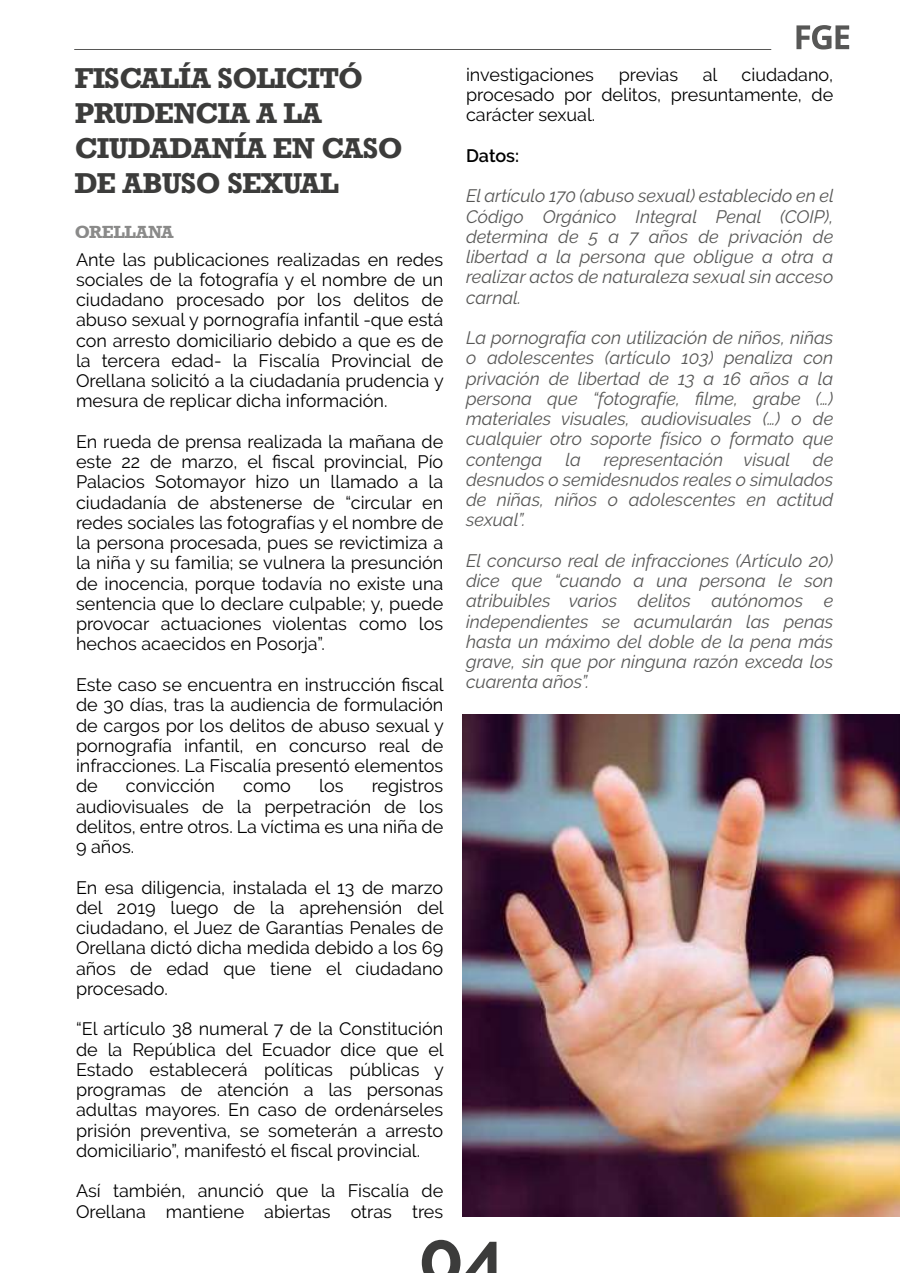
<style>
.page{position:relative;width:900px;height:1273px;background:#fff}
.page>*{position:absolute;margin:0;border:0;box-sizing:border-box;transform-origin:0 0}
.t1{font:700 75px "Raleway";color:#3c3c3b}
.t2{font:700 27px/35.2px "Rockwell";letter-spacing:-.015em;color:#3c3c3b}
.t3{font:18px/20.2px "Raleway";color:#000;text-align:justify}
.t4{font:italic 18px/20.2px "Raleway";color:#575756;text-align:justify}
.t5{font:600 18px "Raleway";color:#000}
.t6{font:700 16.5px "Rockwell";letter-spacing:-.015em;color:#3c3c3b}
</style>
<div class="page">
<hr style="left:74px;top:49px;width:697px;height:1px;background:#575756">
<svg style="left:797px;top:25px;width:52px;height:24px"></svg>
<img style="left:462px;top:714px;width:438px;height:502px">
<h2 class="t2" style="left:75px;top:60px;width:330px">FISCALÍA SOLICITÓ<br>PRUDENCIA A LA<br>CIUDADANÍA EN CASO<br>DE ABUSO SEXUAL</h2>
<p class="t6" style="left:74px;top:221px;width:101px">ORELLANA</p>
<p class="t3" style="left:76px;top:249px;width:369px">Ante las publicaciones realizadas en redes sociales de la fotografía y el nombre de un ciudadano procesado por los delitos de abuso sexual y pornografía infantil -que está con arresto domiciliario debido a que es de la tercera edad- la Fiscalía Provincial de Orellana solicitó a la ciudadanía prudencia y mesura de replicar dicha información.</p>
<p class="t3" style="left:76px;top:431px;width:369px">En rueda de prensa realizada la mañana de este 22 de marzo, el fiscal provincial, Pío Palacios Sotomayor hizo un llamado a la ciudadanía de abstenerse de “circular en redes sociales las fotografías y el nombre de la persona procesada, pues se revictimiza a la niña y su familia; se vulnera la presunción de inocencia, porque todavía no existe una sentencia que lo declare culpable; y, puede provocar actuaciones violentas como los hechos acaecidos en Posorja”.</p>
<p class="t3" style="left:76px;top:674px;width:369px">Este caso se encuentra en instrucción fiscal de 30 días, tras la audiencia de formulación de cargos por los delitos de abuso sexual y pornografía infantil, en concurso real de infracciones. La Fiscalía presentó elementos de</p>
<p class="t3" style="left:76px;top:776px;width:369px;text-indent:296px">registros audiovisuales de la perpetración de los delitos, entre otros. La víctima es una niña de 9 años.</p>
<p class="t3" style="left:76px;top:877px;width:369px">En esa diligencia, instalada el 13 de marzo del 2019 luego de la aprehensión del ciudadano, el Juez de Garantías Penales de Orellana dictó dicha medida debido a los 69 años de edad que tiene el ciudadano procesado.</p>
<p class="t3" style="left:76px;top:1019px;width:369px">“El artículo 38 numeral 7 de la Constitución de la República del Ecuador dice que el Estado establecerá políticas públicas y programas de atención a las personas adultas mayores. En caso de ordenárseles prisión preventiva, se someterán a arresto domiciliario”, manifestó el fiscal provincial.</p>
<p class="t3" style="left:76px;top:1181px;width:369px">Así también, anunció que la Fiscalía de<br>Orellana mantiene abiertas otras tres</p>
<p class="t3" style="left:126px;top:776px;width:91px">convicción</p>
<p class="t3" style="left:243px;top:776px;width:49px">como</p>
<p class="t3" style="left:319px;top:776px;width:26px">los</p>
<p class="t3" style="left:466px;top:64px;width:369px;text-indent:276px">ciudadano, procesado por delitos, presuntamente, de carácter sexual.</p>
<p class="t5" style="left:466px;top:145px;width:55px">Datos:</p>
<p class="t4" style="left:466px;top:186px;width:369px">El artículo 170 (abuso sexual) establecido en el Código Orgánico Integral Penal (COIP), determina de 5 a 7 años de privación de libertad a la persona que obligue a otra a realizar actos de naturaleza sexual sin acceso carnal.</p>
<p class="t4" style="left:466px;top:328px;width:369px">La pornografía con utilización de niños, niñas o adolescentes (artículo 103) penaliza con privación de libertad de 13 a 16 años a la persona que “fotografíe, filme, grabe (…) materiales visuales, audiovisuales (…) o de cualquier otro soporte físico o formato que contenga</p>
<p class="t3" style="left:466px;top:64px;width:130px">investigaciones</p>
<p class="t3" style="left:619px;top:64px;width:61px">previas</p>
<p class="t3" style="left:703px;top:64px;width:16px">al</p>
<p class="t4" style="left:466px;top:449px;width:369px;text-indent:347px">de desnudos o semidesnudos reales o simulados de niñas, niños o adolescentes en actitud sexual”.</p>
<p class="t4" style="left:466px;top:550px;width:369px">El concurso real de infracciones (Artículo 20) dice que “cuando a una persona le son atribuibles varios delitos autónomos e independientes se acumularán las penas hasta un máximo del doble de la pena más grave, sin que por ninguna razón exceda los cuarenta años”.</p>
<p class="t4" style="left:565px;top:449px;width:17px">la</p>
<p class="t4" style="left:604px;top:449px;width:188px">representación visual</p>
<h1 class="t1" style="left:418px;top:1215px;width:89px">04</h1>
</div>
